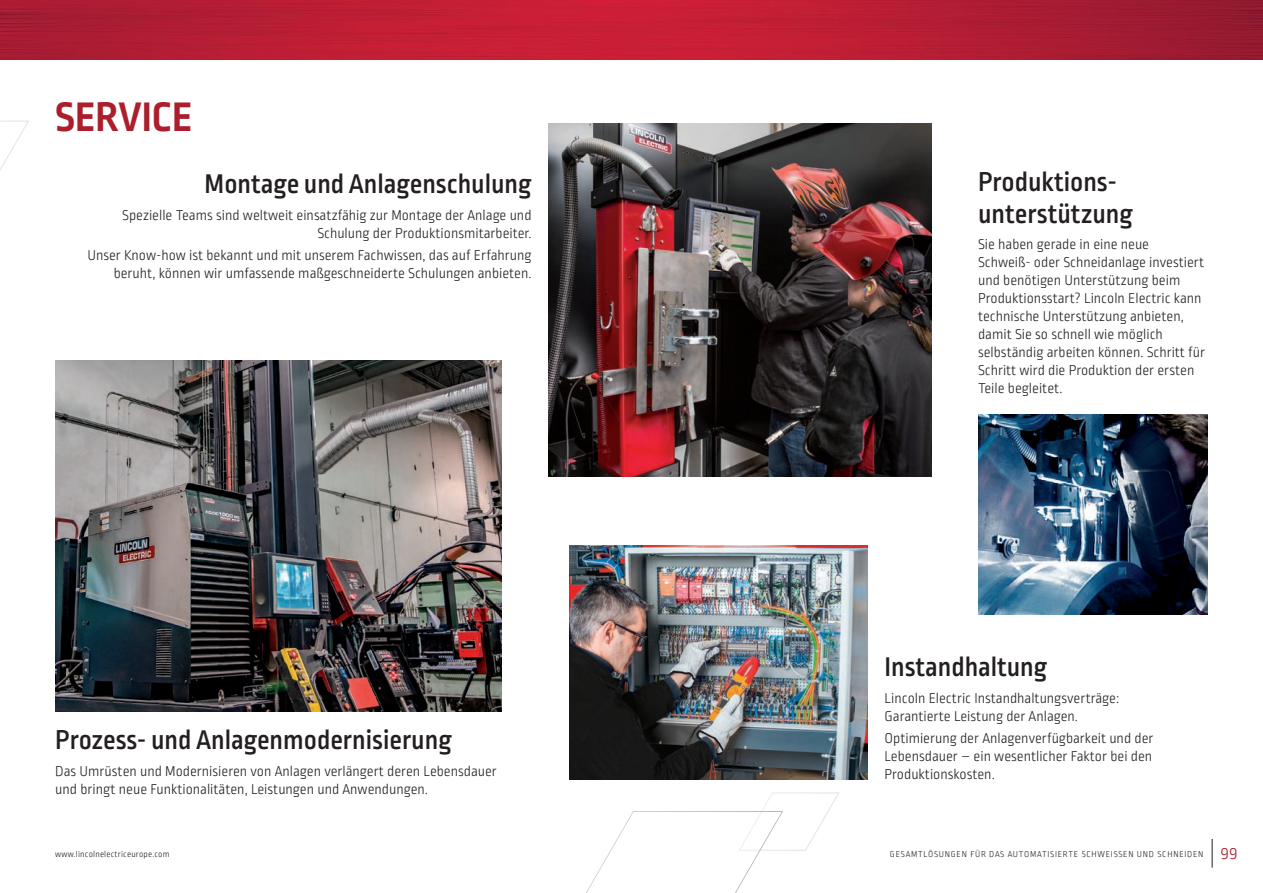
<style>
.page{position:relative;width:1263px;height:893px;background:#fff}
.page>*{position:absolute;margin:0;border:0;box-sizing:border-box;transform-origin:0 0}
.t1{font:700 43.5px "Ropa Sans Pro";color:#ab1e2c}
.t2{font:500 28.5px/31.5px "Ropa Sans Pro";color:#231f20}
.t3{font:300 15px/18px "Ropa Sans Pro";color:#231f20}
.t4{font:300 9px "Ropa Sans Pro";letter-spacing:.085em;color:#231f20}
.t5{font:300 9px "Ropa Sans Pro";letter-spacing:.025em;color:#231f20}
.s1{font-size:18px;color:#ab1e2c}
</style>
<div class="page">
<svg style="left:0;top:120px;width:29px;height:51px"></svg>
<svg style="left:586px;top:792px;width:254px;height:101px"></svg>
<img style="left:0;top:0;width:1263px;height:60px">
<img style="left:549px;top:123px;width:382px;height:353px">
<img style="left:570px;top:545px;width:297px;height:234px">
<img style="left:55px;top:360px;width:447px;height:351px">
<img style="left:978px;top:415px;width:230px;height:199px">
<svg style="left:1212px;top:839px;width:1px;height:29px"></svg>
<h1 class="t1" style="left:55px;top:92px;width:139px">SERVICE</h1>
<h2 class="t2" style="left:205px;top:170px;width:328px">Montage und Anlagenschulung</h2>
<p class="t3" style="left:122px;top:207px;width:411px;text-align:right">Spezielle Teams sind weltweit einsatzfähig zur Montage der Anlage und<br>Schulung der Produktionsmitarbeiter.</p>
<p class="t3" style="left:87px;top:247px;width:446px;text-align:right">Unser Know-how ist bekannt und mit unserem Fachwissen, das auf Erfahrung beruht, können wir umfassende maßgeschneiderte Schulungen anbieten.</p>
<h2 class="t2" style="left:55px;top:726px;width:398px">Prozess- und Anlagenmodernisierung</h2>
<p class="t3" style="left:55px;top:763px;width:443px">Das Umrüsten und Modernisieren von Anlagen verlängert deren Lebensdauer und bringt neue Funktionalitäten, Leistungen und Anwendungen.</p>
<h2 class="t2" style="left:978px;top:168px;width:156px">Produktions&shy;unterstützung</h2>
<p class="t3" style="left:978px;top:236px;width:228px">Sie haben gerade in eine neue Schweiß- oder Schneidanlage investiert und benötigen Unterstützung beim Produktionsstart? Lincoln Electric kann technische Unterstützung anbieten, damit Sie so schnell wie möglich selbständig arbeiten können. Schritt für Schritt wird die Produktion der ersten Teile begleitet.</p>
<h2 class="t2" style="left:884px;top:653px;width:164px">Instandhaltung</h2>
<p class="t3" style="left:884px;top:690px;width:236px">Lincoln Electric Instandhaltungsverträge:<br>Garantierte Leistung der Anlagen.</p>
<p class="t3" style="left:884px;top:730px;width:270px;text-align:justify">Optimierung der Anlagenverfügbarkeit und der Lebensdauer – ein wesentlicher Faktor bei den Produktionskosten.</p>
<p class="t5" style="left:55px;top:850px;width:116px">www.lincolnelectriceurope.com</p>
<p class="t4" style="left:890px;top:850px;width:349px">GESAMTLÖSUNGEN FÜR DAS AUTOMATISIERTE SCHWEISSEN UND SCHNEIDEN <span class="s1">99</span></p>
</div>
